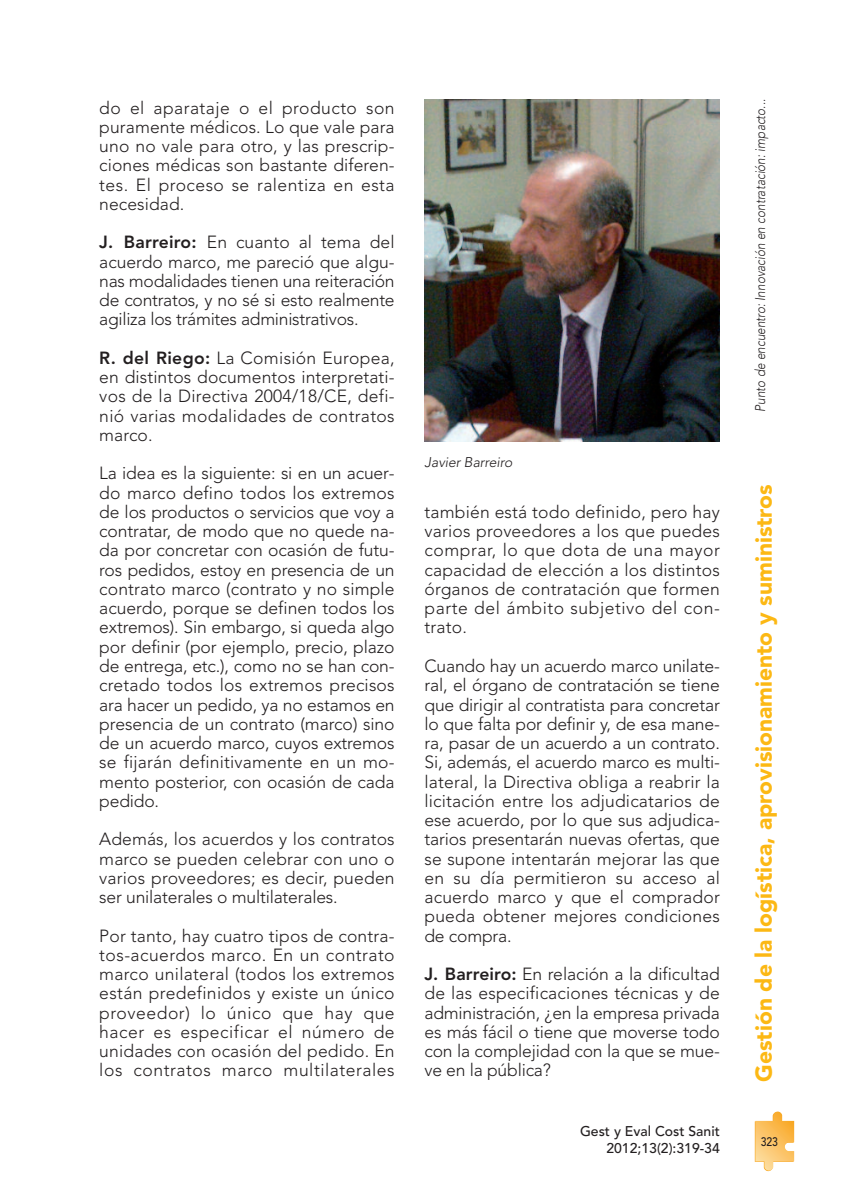
<style>
.page{position:relative;width:844px;height:1191px;background:#fff}
.page>*{position:absolute;margin:0;border:0;box-sizing:border-box;transform-origin:0 0}
.t1{font:900 22.75px "Avenir";color:#fcb814}
.t2{font:300 17.5px/19.2px "Avenir";letter-spacing:.01em;color:#231f20;text-align:justify}
.t3{font:italic 300 14px "Avenir";color:#231f20;scale:.85 1}
.t4{font:500 14px/17.5px "Avenir";color:#231f20;text-align:right}
.t5{font:italic 300 14px "Avenir";color:#231f20}
.t6{font:500 12.25px "Avenir";color:#231f20;scale:.85 1}
.s1{font-weight:800}
</style>
<div class="page">
<img style="left:424px;top:99px;width:295px;height:343px">
<svg style="left:754px;top:1111px;width:40px;height:60px"></svg>
<p class="t2" style="left:99px;top:99px;width:297px">do el aparataje o el producto son puramente médicos. Lo que vale para uno no vale para otro, y las prescrip&shy;ciones médicas son bastante diferen&shy;tes. El proceso se ralentiza en esta necesidad.</p>
<p class="t2" style="left:99px;top:234px;width:297px"><span class="s1">J. Barreiro:</span> En cuanto al tema del acuerdo marco, me pareció que algu&shy;nas modalidades tienen una reiteración de contratos, y no sé si esto realmente agiliza los trámites administrativos.</p>
<p class="t2" style="left:99px;top:350px;width:297px"><span class="s1">R. del Riego:</span> La Comisión Europea, en distintos documentos interpretati&shy;vos de la Directiva 2004/18/CE, defi&shy;nió varias modalidades de contratos marco.</p>
<p class="t2" style="left:99px;top:465px;width:297px">La idea es la siguiente: si en un acuer&shy;do marco defino todos los extremos de los productos o servicios que voy a contratar, de modo que no quede na&shy;da por concretar con ocasión de futu&shy;ros pedidos, estoy en presencia de un contrato marco (contrato y no simple acuerdo, porque se definen todos los extremos). Sin embargo, si queda algo por definir (por ejemplo, precio, plazo de entrega, etc.), como no se han con&shy;cretado todos los extremos precisos ara hacer un pedido, ya no estamos en presencia de un contrato (marco) sino de un acuerdo marco, cuyos extremos se fijarán definitivamente en un mo&shy;mento posterior, con ocasión de cada pedido.</p>
<p class="t2" style="left:99px;top:831px;width:297px">Además, los acuerdos y los contratos marco se pueden celebrar con uno o varios proveedores; es decir, pueden ser unilaterales o multilaterales.</p>
<p class="t2" style="left:99px;top:927px;width:297px">Por tanto, hay cuatro tipos de contra&shy;tos-acuerdos marco. En un contrato marco unilateral (todos los extremos están predefinidos y existe un único proveedor) lo único que hay que hacer es especificar el número de unidades con ocasión del pedido. En los contratos marco multilaterales</p>
<p class="t5" style="left:424px;top:457px;width:89px">Javier Barreiro</p>
<p class="t2" style="left:424px;top:504px;width:297px">también está todo definido, pero hay varios proveedores a los que puedes comprar, lo que dota de una mayor capacidad de elección a los distintos órganos de contratación que formen parte del ámbito subjetivo del con&shy;trato.</p>
<p class="t2" style="left:424px;top:658px;width:297px">Cuando hay un acuerdo marco unilate&shy;ral, el órgano de contratación se tiene que dirigir al contratista para concretar lo que falta por definir y, de esa mane&shy;ra, pasar de un acuerdo a un contrato.<br>Si, además, el acuerdo marco es multi&shy;lateral, la Directiva obliga a reabrir la licitación entre los adjudicatarios de ese acuerdo, por lo que sus adjudica&shy;tarios presentarán nuevas ofertas, que se supone intentarán mejorar las que en su día permitieron su acceso al acuerdo marco y que el comprador pueda obtener mejores condiciones de compra.</p>
<p class="t2" style="left:424px;top:966px;width:297px"><span class="s1">J. Barreiro:</span> En relación a la dificultad de las especificaciones técnicas y de administración, ¿en la empresa privada es más fácil o tiene que moverse todo con la complejidad con la que se mue&shy;ve en la pública?</p>
<p class="t4" style="left:580px;top:1123px;width:141px">Gest y Eval Cost Sanit<br>2012;13(2):319-34</p>
<p class="t3" style="left:754px;top:411px;width:369px;rotate:-90deg">Punto de encuentro: Innovación en contratación: impacto...</p>
<h1 class="t1" style="left:754px;top:1081px;width:599px;rotate:-90deg">Gestión de la logística, aprovisionamiento y suministros</h1>
<p class="t6" style="left:760px;top:1136px;width:22px">323</p>
</div>
